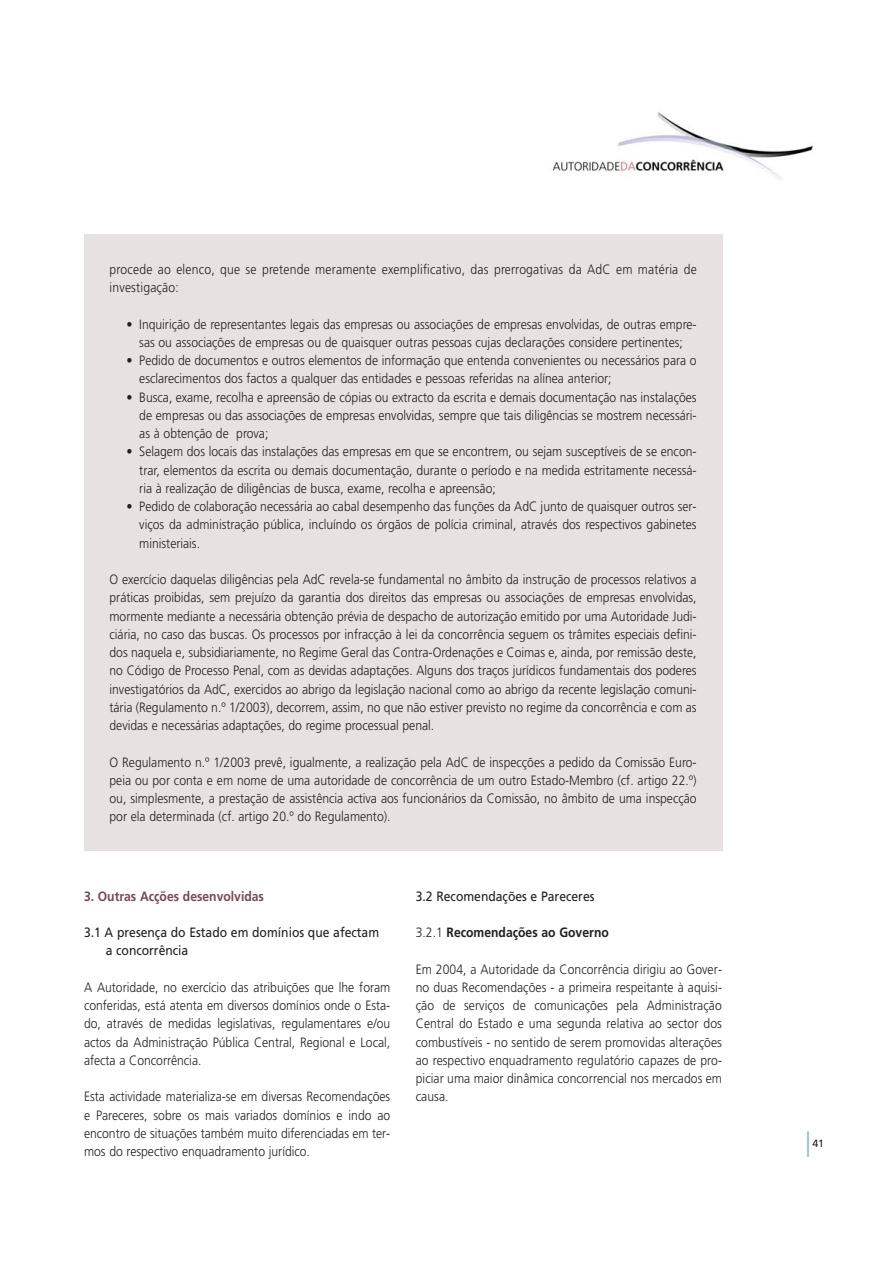
<style>
.page{position:relative;width:893px;height:1262px;background:#fff}
.page>*{position:absolute;margin:0;border:0;box-sizing:border-box;transform-origin:0 0}
.t1{font:300 13.5px/18.3px "Frutiger";color:#231f20;text-align:justify;scale:.9 1}
.t2{font:13.5px/18.3px "Frutiger";color:#231f20;scale:.9 1}
.t3{font:700 13.5px "Frutiger";color:#794854;scale:.9 1}
.t4{font:700 13.5px "Frutiger";color:#231f20;scale:.9 1}
.t5{font:10.5px "Frutiger";color:#231f20}
.s1{font-weight:300}
</style>
<div class="page">
<img style="left:552px;top:112px;width:261px;height:66px">
<hr style="left:806px;top:1131px;width:3px;height:25px;background:#a6cad2">
<div style="left:84px;top:234px;width:638px;height:616px;background:#e8e1e1"></div>
<p class="t1" style="left:109px;top:261px;width:654px">procede ao elenco, que se pretende meramente exemplificativo, das prerrogativas da AdC em matéria de investigação:</p>
<p class="t1" style="left:126px;top:316px;width:635px;text-align:center">• Inquirição de representantes legais das empresas ou associações de empresas envolvidas, de outras empre&shy;sas ou associações de empresas ou de quaisquer outras pessoas cujas declarações considere pertinentes;</p>
<p class="t1" style="left:139px;top:352px;width:620px;text-indent:-13px">• Pedido de documentos e outros elementos de informação que entenda convenientes ou necessários para o esclarecimentos dos factos a qualquer das entidades e pessoas referidas na alínea anterior;</p>
<p class="t1" style="left:139px;top:389px;width:620px;text-indent:-13px">• Busca, exame, recolha e apreensão de cópias ou extracto da escrita e demais documentação nas instalações de empresas ou das associações de empresas envolvidas, sempre que tais diligências se mostrem necessári&shy;as à obtenção de prova;</p>
<p class="t1" style="left:139px;top:443px;width:620px;text-indent:-13px">• Selagem dos locais das instalações das empresas em que se encontrem, ou sejam susceptíveis de se encon&shy;trar, elementos da escrita ou demais documentação, durante o período e na medida estritamente necessá&shy;ria à realização de diligências de busca, exame, recolha e apreensão;</p>
<p class="t1" style="left:139px;top:498px;width:620px;text-indent:-13px">• Pedido de colaboração necessária ao cabal desempenho das funções da AdC junto de quaisquer outros ser&shy;viços da administração pública, incluíndo os órgãos de polícia criminal, através dos respectivos gabinetes ministeriais.</p>
<p class="t1" style="left:109px;top:571px;width:654px">O exercício daquelas diligências pela AdC revela-se fundamental no âmbito da instrução de processos relativos a práticas proibidas, sem prejuízo da garantia dos direitos das empresas ou associações de empresas envolvidas, mormente mediante a necessária obtenção prévia de despacho de autorização emitido por uma Autoridade Judi&shy;ciária, no caso das buscas. Os processos por infracção à lei da concorrência seguem os trâmites especiais defini&shy;dos naquela e, subsidiariamente, no Regime Geral das Contra-Ordenações e Coimas e, ainda, por remissão deste, no Código de Processo Penal, com as devidas adaptações. Alguns dos traços jurídicos fundamentais dos poderes investigatórios da AdC, exercidos ao abrigo da legislação nacional como ao abrigo da recente legislação comuni&shy;tária (Regulamento n.º 1/2003), decorrem, assim, no que não estiver previsto no regime da concorrência e com as devidas e necessárias adaptações, do regime processual penal.</p>
<p class="t1" style="left:109px;top:753px;width:653px">O Regulamento n.º 1/2003 prevê, igualmente, a realização pela AdC de inspecções a pedido da Comissão Euro&shy;peia ou por conta e em nome de uma autoridade de concorrência de um outro Estado-Membro (cf. artigo 22.º) ou, simplesmente, a prestação de assistência activa aos funcionários da Comissão, no âmbito de uma inspecção por ela determinada (cf. artigo 20.º do Regulamento).</p>
<p class="t3" style="left:84px;top:890px;width:201px">3. Outras Acções desenvolvidas</p>
<p class="t2" style="left:106px;top:924px;width:305px;text-indent:-22px">3.1 A presença do Estado em domínios que afectam a concorrência</p>
<p class="t1" style="left:84px;top:979px;width:342px">A Autoridade, no exercício das atribuições que lhe foram conferidas, está atenta em diversos domínios onde o Esta&shy;do, através de medidas legislativas, regulamentares e/ou actos da Administração Pública Central, Regional e Local, afecta a Concorrência.</p>
<p class="t1" style="left:84px;top:1088px;width:342px">Esta actividade materializa-se em diversas Recomendações e Pareceres, sobre os mais variados domínios e indo ao encontro de situações também muito diferenciadas em ter&shy;mos do respectivo enquadramento jurídico.</p>
<p class="t2" style="left:416px;top:888px;width:200px">3.2 Recomendações e Pareceres</p>
<p class="t4" style="left:416px;top:927px;width:216px"><span class="s1">3.2.1</span> Recomendações ao Governo</p>
<p class="t1" style="left:416px;top:960px;width:342px">Em 2004, a Autoridade da Concorrência dirigiu ao Gover&shy;no duas Recomendações - a primeira respeitante à aquisi&shy;ção de serviços de comunicações pela Administração Central do Estado e uma segunda relativa ao sector dos combustíveis - no sentido de serem promovidas alterações ao respectivo enquadramento regulatório capazes de pro&shy;piciar uma maior dinâmica concorrencial nos mercados em causa.</p>
<p class="t5" style="left:812px;top:1139px;width:13px">41</p>
</div>
